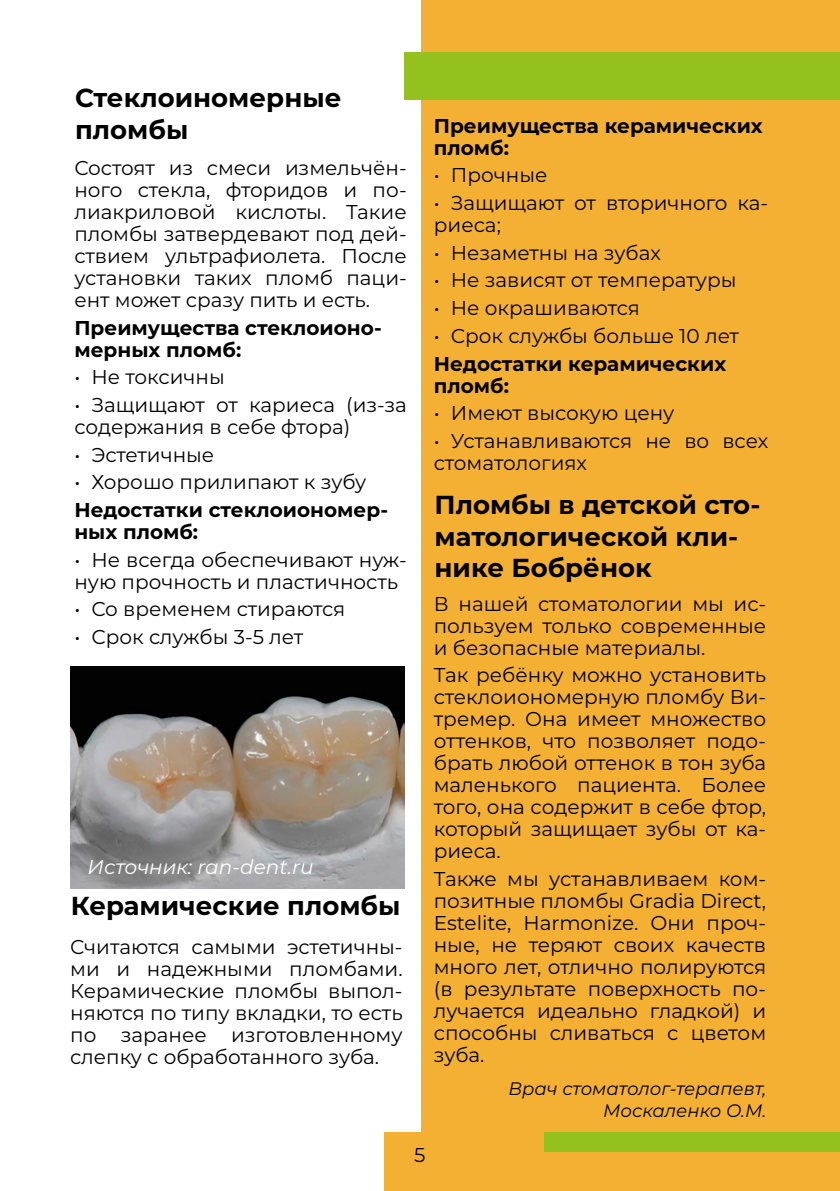
<style>
.page{position:relative;width:840px;height:1191px;background:#fff}
.page>*{position:absolute;margin:0;border:0;box-sizing:border-box;transform-origin:0 0}
.t1{font:700 26px/31.2px "Montserrat";color:#000}
.t2{font:20px/22px "Montserrat";color:#000;text-align:justify}
.t3{font:700 20px/22px "Montserrat";color:#000}
.t4{font:italic 20px "Montserrat";color:#fff}
.t5{font:italic 18px/22px "Montserrat";color:#000;text-align:right}
</style>
<div class="page">
<div style="left:421px;top:0;width:418px;height:1191px;background:#f4b032"></div>
<div style="left:384px;top:1132px;width:71px;height:59px;background:#f4b032"></div>
<div style="left:544px;top:1132px;width:295px;height:20px;background:#95c11f"></div>
<img style="left:71px;top:667px;width:333px;height:221px">
<div style="left:404px;top:53px;width:435px;height:47px;background:#95c11f"></div>
<h1 class="t1" style="left:75px;top:81px;width:268px">Стеклоиномерные пломбы</h1>
<p class="t2" style="left:74px;top:156px;width:334px">Состоят из смеси измельчён&shy;ного стекла, фторидов и по&shy;лиакриловой кислоты. Такие пломбы затвердевают под дей&shy;ствием ультрафиолета. После установки таких пломб паци&shy;ент может сразу пить и есть.</p>
<p class="t3" style="left:74px;top:316px;width:309px">Преимущества стеклоионо&shy;мерных пломб:</p>
<p class="t2" style="left:74px;top:365px;width:152px">• Не токсичны</p>
<p class="t2" style="left:74px;top:393px;width:333px">• Защищают от кариеса (из-за содержания в себе фтора)</p>
<p class="t2" style="left:74px;top:443px;width:141px">• Эстетичные</p>
<p class="t2" style="left:74px;top:470px;width:293px">• Хорошо прилипают к зубу</p>
<p class="t3" style="left:74px;top:498px;width:315px">Недостатки стеклоиономер&shy;ных пломб:</p>
<p class="t2" style="left:74px;top:548px;width:333px">• Не всегда обеспечивают нуж&shy;ную прочность и пластичность</p>
<p class="t2" style="left:74px;top:597px;width:272px">• Со временем стираются</p>
<p class="t2" style="left:74px;top:625px;width:230px">• Срок службы 3-5 лет</p>
<p class="t4" style="left:88px;top:853px;width:227px">Источник: ran-dent.ru</p>
<h1 class="t1" style="left:71px;top:888px;width:331px">Керамические пломбы</h1>
<p class="t2" style="left:70px;top:935px;width:334px">Считаются самыми эстетичны&shy;ми и надежными пломбами.<br>Керамические пломбы выпол&shy;няются по типу вкладки, то есть по заранее изготовленному слепку с обработанного зуба.</p>
<p class="t3" style="left:433px;top:114px;width:330px">Преимущества керамических пломб:</p>
<p class="t2" style="left:433px;top:164px;width:115px">• Прочные</p>
<p class="t2" style="left:433px;top:191px;width:336px">• Защищают от вторичного ка&shy;риеса;</p>
<p class="t2" style="left:433px;top:241px;width:228px">• Незаметны на зубах</p>
<p class="t2" style="left:433px;top:269px;width:304px">• Не зависят от температуры</p>
<p class="t2" style="left:433px;top:296px;width:207px">• Не окрашиваются</p>
<p class="t2" style="left:433px;top:324px;width:306px">• Срок службы больше 10 лет</p>
<p class="t3" style="left:433px;top:351px;width:294px">Недостатки керамических пломб:</p>
<p class="t2" style="left:433px;top:401px;width:242px">• Имеют высокую цену</p>
<p class="t2" style="left:433px;top:429px;width:336px">• Устанавливаются не во всех стоматологиях</p>
<h1 class="t1" style="left:434px;top:488px;width:327px">Пломбы в детской сто&shy;матологической кли&shy;нике Бобрёнок</h1>
<p class="t2" style="left:433px;top:592px;width:334px">В нашей стоматологии мы ис&shy;пользуем только современные и безопасные материалы.</p>
<p class="t2" style="left:433px;top:663px;width:334px">Так ребёнку можно установить стеклоиономерную пломбу Ви&shy;тремер. Она имеет множество оттенков, что позволяет подо&shy;брать любой оттенок в тон зуба маленького пациента. Более того, она содержит в себе фтор, который защищает зубы от ка&shy;риеса.</p>
<p class="t2" style="left:433px;top:867px;width:334px">Также мы устанавливаем ком&shy;позитные пломбы Gradia Direct, Estelite, Harmonize. Они проч&shy;ные, не теряют своих качеств много лет, отлично полируются (в результате поверхность по&shy;лучается идеально гладкой) и способны сливаться с цветом зуба.</p>
<p class="t5" style="left:508px;top:1077px;width:259px">Врач стоматолог-терапевт,<br>Москаленко О.М.</p>
<p class="t2" style="left:414px;top:1143px;width:13px">5</p>
</div>
